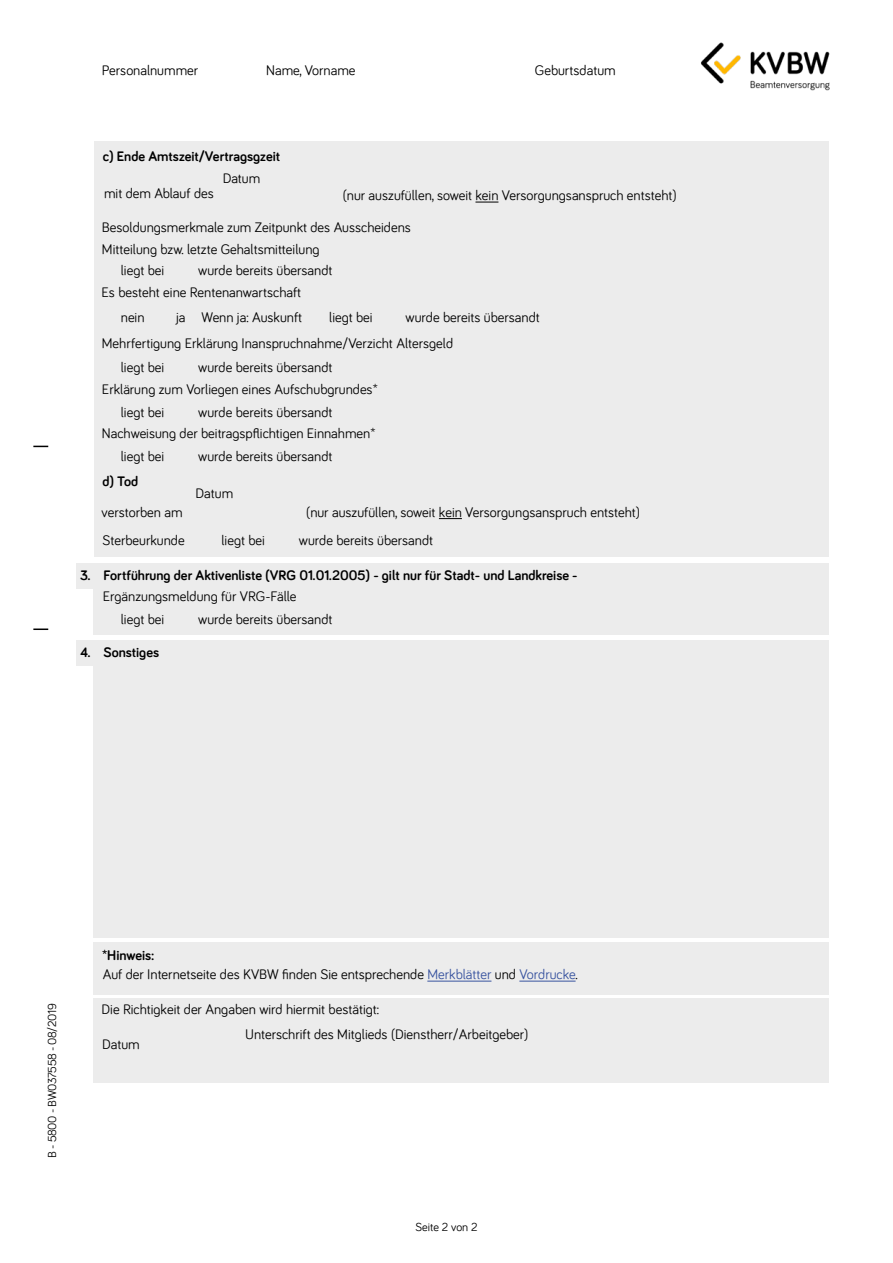
<style>
.page{position:relative;width:893px;height:1263px;background:#fff}
.page>*{position:absolute;margin:0;border:0;box-sizing:border-box;transform-origin:0 0}
.Formatgruppe_1_P_Form_reg{font:14.25px "Bariol";color:#000}
.Formatgruppe_1_H2_Hinweise_9_5_11{font:700 14.25px "Bariol";color:#000}
.t1{font:12px "Bariol";letter-spacing:-.03em;color:#000}
.t2{font:12px "Bariol";color:#000}
.s1{color:#38539f}
</style>
<div class="page">
<svg style="left:33px;top:446px;width:15px;height:1px"></svg>
<svg style="left:33px;top:628px;width:15px;height:2px"></svg>
<div style="left:94px;top:142px;width:735px;height:415px;background:#ececec"></div>
<svg style="left:439px;top:518px;width:23px;height:1px"></svg>
<div style="left:93px;top:563px;width:736px;height:72px;background:#ececec"></div>
<div style="left:76px;top:563px;width:17px;height:26px;background:#ececec"></div>
<img style="left:701px;top:43px;width:128px;height:48px">
<div style="left:93px;top:998px;width:736px;height:84px;background:#ececec"></div>
<div style="left:93px;top:641px;width:736px;height:297px;background:#ececec"></div>
<div style="left:76px;top:641px;width:17px;height:25px;background:#ececec"></div>
<div style="left:94px;top:942px;width:735px;height:52px;background:#ececec"></div>
<svg style="left:475px;top:202px;width:23px;height:1px"></svg>
<hr style="left:427px;top:981px;width:64px;height:1px;background:#38539f">
<hr style="left:519px;top:981px;width:57px;height:1px;background:#38539f">
<p class="Formatgruppe_1_P_Form_reg" style="left:102px;top:61px;width:98px">Personalnummer</p>
<p class="Formatgruppe_1_P_Form_reg" style="left:266px;top:61px;width:91px">Name, Vorname</p>
<p class="Formatgruppe_1_P_Form_reg" style="left:535px;top:61px;width:82px">Geburtsdatum</p>
<h2 class="Formatgruppe_1_H2_Hinweise_9_5_11" style="left:103px;top:147px;width:179px">c) Ende Amtszeit/Vertragsgzeit</h2>
<p class="Formatgruppe_1_P_Form_reg" style="left:223px;top:169px;width:39px">Datum</p>
<p class="Formatgruppe_1_P_Form_reg" style="left:104px;top:184px;width:111px">mit dem Ablauf des</p>
<p class="Formatgruppe_1_P_Form_reg" style="left:343px;top:186px;width:335px">(nur auszufüllen, soweit kein Versorgungsanspruch entsteht)</p>
<p class="Formatgruppe_1_P_Form_reg" style="left:102px;top:218px;width:310px">Besoldungsmerkmale zum Zeitpunkt des Ausscheidens</p>
<p class="Formatgruppe_1_P_Form_reg" style="left:102px;top:239px;width:219px">Mitteilung bzw. letzte Gehaltsmitteilung</p>
<p class="Formatgruppe_1_P_Form_reg" style="left:121px;top:260px;width:45px">liegt bei</p>
<p class="Formatgruppe_1_P_Form_reg" style="left:198px;top:260px;width:136px">wurde bereits übersandt</p>
<p class="Formatgruppe_1_P_Form_reg" style="left:102px;top:282px;width:201px">Es besteht eine Rentenanwartschaft</p>
<p class="Formatgruppe_1_P_Form_reg" style="left:121px;top:308px;width:25px">nein</p>
<p class="Formatgruppe_1_P_Form_reg" style="left:176px;top:308px;width:11px">ja</p>
<p class="Formatgruppe_1_P_Form_reg" style="left:201px;top:308px;width:102px">Wenn ja: Auskunft</p>
<p class="Formatgruppe_1_P_Form_reg" style="left:329px;top:308px;width:45px">liegt bei</p>
<p class="Formatgruppe_1_P_Form_reg" style="left:406px;top:308px;width:136px">wurde bereits übersandt</p>
<p class="Formatgruppe_1_P_Form_reg" style="left:121px;top:358px;width:45px">liegt bei</p>
<p class="Formatgruppe_1_P_Form_reg" style="left:198px;top:358px;width:136px">wurde bereits übersandt</p>
<p class="Formatgruppe_1_P_Form_reg" style="left:102px;top:380px;width:277px">Erklärung zum Vorliegen eines Aufschubgrundes*</p>
<p class="Formatgruppe_1_P_Form_reg" style="left:102px;top:334px;width:353px">Mehrfertigung Erklärung Inanspruchnahme/Verzicht Altersgeld</p>
<p class="Formatgruppe_1_P_Form_reg" style="left:121px;top:403px;width:45px">liegt bei</p>
<p class="Formatgruppe_1_P_Form_reg" style="left:198px;top:403px;width:136px">wurde bereits übersandt</p>
<p class="Formatgruppe_1_P_Form_reg" style="left:102px;top:424px;width:275px">Nachweisung der beitragspflichtigen Einnahmen*</p>
<p class="Formatgruppe_1_P_Form_reg" style="left:121px;top:446px;width:45px">liegt bei</p>
<p class="Formatgruppe_1_P_Form_reg" style="left:198px;top:446px;width:136px">wurde bereits übersandt</p>
<h2 class="Formatgruppe_1_H2_Hinweise_9_5_11" style="left:102px;top:472px;width:37px">d) Tod</h2>
<p class="Formatgruppe_1_P_Form_reg" style="left:102px;top:502px;width:83px">verstorben am</p>
<p class="Formatgruppe_1_P_Form_reg" style="left:196px;top:484px;width:39px">Datum</p>
<p class="Formatgruppe_1_P_Form_reg" style="left:306px;top:502px;width:335px">(nur auszufüllen, soweit kein Versorgungsanspruch entsteht)</p>
<p class="Formatgruppe_1_P_Form_reg" style="left:102px;top:531px;width:84px">Sterbeurkunde</p>
<p class="Formatgruppe_1_P_Form_reg" style="left:221px;top:531px;width:45px">liegt bei</p>
<p class="Formatgruppe_1_P_Form_reg" style="left:299px;top:531px;width:136px">wurde bereits übersandt</p>
<h2 class="Formatgruppe_1_H2_Hinweise_9_5_11" style="left:80px;top:565px;width:499px">3. Fortführung der Aktivenliste (VRG 01.01.2005) - gilt nur für Stadt- und Landkreise -</h2>
<p class="Formatgruppe_1_P_Form_reg" style="left:103px;top:586px;width:195px">Ergänzungsmeldung für VRG-Fälle</p>
<p class="Formatgruppe_1_P_Form_reg" style="left:121px;top:609px;width:45px">liegt bei</p>
<p class="Formatgruppe_1_P_Form_reg" style="left:198px;top:609px;width:136px">wurde bereits übersandt</p>
<h2 class="Formatgruppe_1_H2_Hinweise_9_5_11" style="left:80px;top:643px;width:81px">4. Sonstiges</h2>
<p class="t1" style="left:44px;top:1157px;width:156px;rotate:-90deg">B - 5800 - BW037558 - 08/2019</p>
<h2 class="Formatgruppe_1_H2_Hinweise_9_5_11" style="left:102px;top:945px;width:54px">*Hinweis:</h2>
<p class="Formatgruppe_1_P_Form_reg" style="left:103px;top:965px;width:477px">Auf der Internetseite des KVBW finden Sie entsprechende <span class="s1">Merkblätter</span> und <span class="s1">Vordrucke</span>.</p>
<p class="Formatgruppe_1_P_Form_reg" style="left:102px;top:999px;width:279px">Die Richtigkeit der Angaben wird hiermit bestätigt:</p>
<p class="Formatgruppe_1_P_Form_reg" style="left:102px;top:1035px;width:39px">Datum</p>
<p class="Formatgruppe_1_P_Form_reg" style="left:245px;top:1024px;width:285px">Unterschrift des Mitglieds (Dienstherr/Arbeitgeber)</p>
<p class="t2" style="left:415px;top:1219px;width:64px">Seite 2 von 2</p>
</div>
